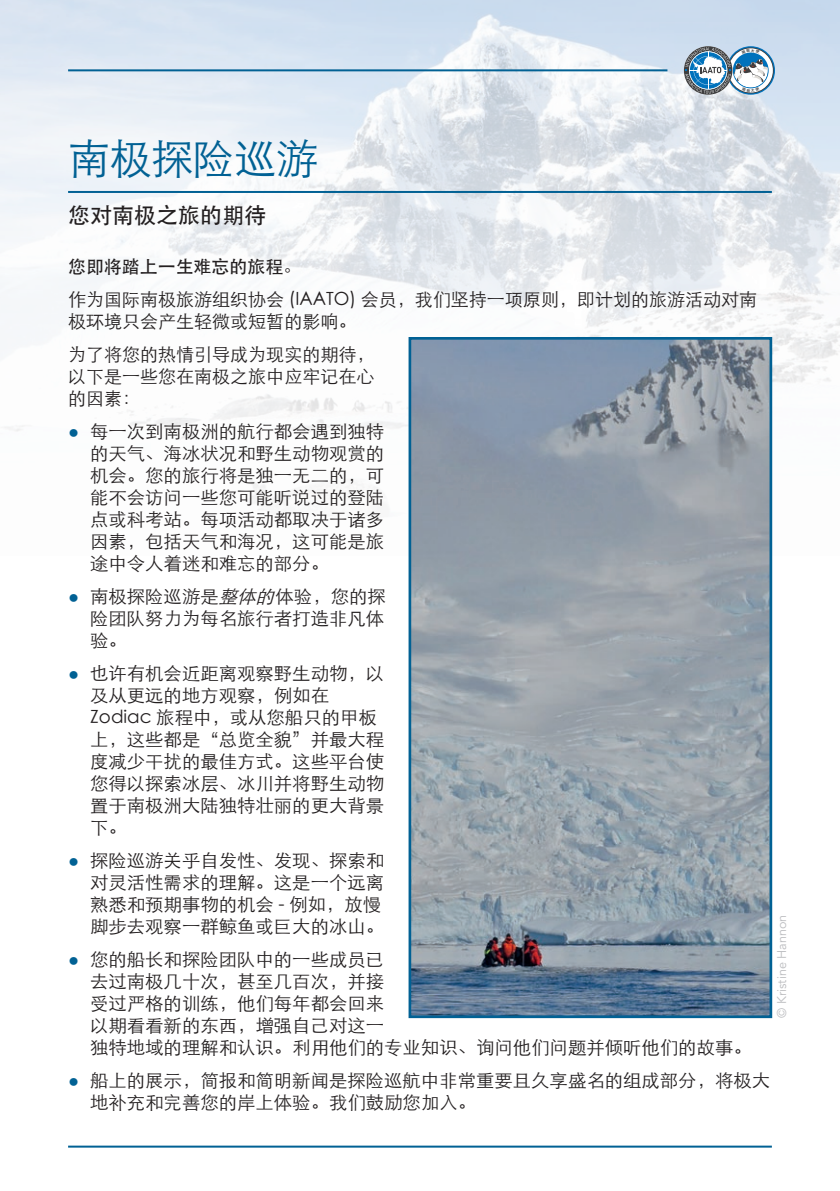
<style>
.page{position:relative;width:840px;height:1191px;background:#fff}
.page>*{position:absolute;margin:0;border:0;box-sizing:border-box;transform-origin:0 0}
.t1{font:300 42px "ST Heiti SC";letter-spacing:-.01em;color:#016194}
.t2{font:500 22px "ST Heiti SC";color:#231f20}
.t3{font:300 18px/22px "ST Heiti SC";color:#231f20}
.t4{font:500 18px "ST Heiti SC";letter-spacing:-.005em;color:#231f20}
.t5{font:12.6px "Avenir LT Std";color:#bcbdc0}
.s1{font-family:"Arial";font-weight:400;color:#016194}
.s2{font-style:italic}
</style>
<div class="page">
<img style="left:0;top:0;width:839px;height:564px">
<hr style="left:68px;top:1145px;width:703px;height:2px;background:#016194">
<hr style="left:68px;top:191px;width:703px;height:2px;background:#016194">
<img style="left:412px;top:341px;width:355px;height:673px">
<div style="left:408px;top:337px;width:363px;height:681px;border:3px solid #016194"></div>
<hr style="left:68px;top:69px;width:599px;height:2px;background:#016194">
<svg style="left:726px;top:46px;width:48px;height:49px"></svg>
<svg style="left:728px;top:48px;width:44px;height:45px"></svg>
<svg style="left:684px;top:47px;width:83px;height:47px"></svg>
<h1 class="t1" style="left:68px;top:122px;width:251px">南极探险巡游</h1>
<p class="t2" style="left:68px;top:203px;width:199px">您对南极之旅的期待</p>
<p class="t4" style="left:68px;top:257px;width:234px">您即将踏上一生难忘的旅程。</p>
<p class="t3" style="left:68px;top:286px;width:690px">作为国际南极旅游组织协会 (IAATO) 会员，我们坚持一项原则，即计划的旅游活动对南极环境只会产生轻微或短暂的影响。</p>
<p class="t3" style="left:68px;top:341px;width:307px;text-align:justify">为了将您的热情引导成为现实的期待，以下是一些您在南极之旅中应牢记在心的因素：</p>
<p class="t3" style="left:90px;top:418px;width:295px;text-align:justify;text-indent:-22px"><span class="s1">●</span> 每一次到南极洲的航行都会遇到独特的天气、海冰状况和野生动物观赏的机会。您的旅行将是独一无二的，可能不会访问一些您可能听说过的登陆点或科考站。每项活动都取决于诸多因素，包括天气和海况，这可能是旅途中令人着迷和难忘的部分。</p>
<p class="t3" style="left:90px;top:583px;width:297px;text-align:justify;text-indent:-22px"><span class="s1">●</span> 南极探险巡游是<span class="s2">整体的</span>体验，您的探险团队努力为每名旅行者打造非凡体验。</p>
<p class="t3" style="left:90px;top:660px;width:295px;text-indent:-22px"><span class="s1">●</span> 也许有机会近距离观察野生动物，以及从更远的地方观察，例如在<br>Zodiac 旅程中，或从您船只的甲板上，这些都是“总览全貌”并最大程度减少干扰的最佳方式。这些平台使您得以探索冰层、冰川并将野生动物置于南极洲大陆独特壮丽的更大背景下。</p>
<p class="t3" style="left:90px;top:847px;width:295px;text-indent:-22px"><span class="s1">●</span> 探险巡游关乎自发性、发现、探索和对灵活性需求的理解。这是一个远离熟悉和预期事物的机会 - 例如，放慢脚步去观察一群鲸鱼或巨大的冰山。</p>
<p class="t3" style="left:90px;top:946px;width:662px;text-indent:-22px"><span class="s1">●</span> 您的船长和探险团队中的一些成员已<br>去过南极几十次，甚至几百次，并接<br>受过严格的训练，他们每年都会回来<br>以期看看新的东西，增强自己对这一<br>独特地域的理解和认识。利用他们的专业知识、询问他们问题并倾听他们的故事。</p>
<p class="t3" style="left:90px;top:1067px;width:681px;text-indent:-22px"><span class="s1">●</span> 船上的展示，简报和简明新闻是探险巡航中非常重要且久享盛名的组成部分，将极大地补充和完善您的岸上体验。我们鼓励您加入。</p>
<p class="t5" style="left:774px;top:1017px;width:105px;rotate:-90deg">© Kristine Hannon</p>
</div>
